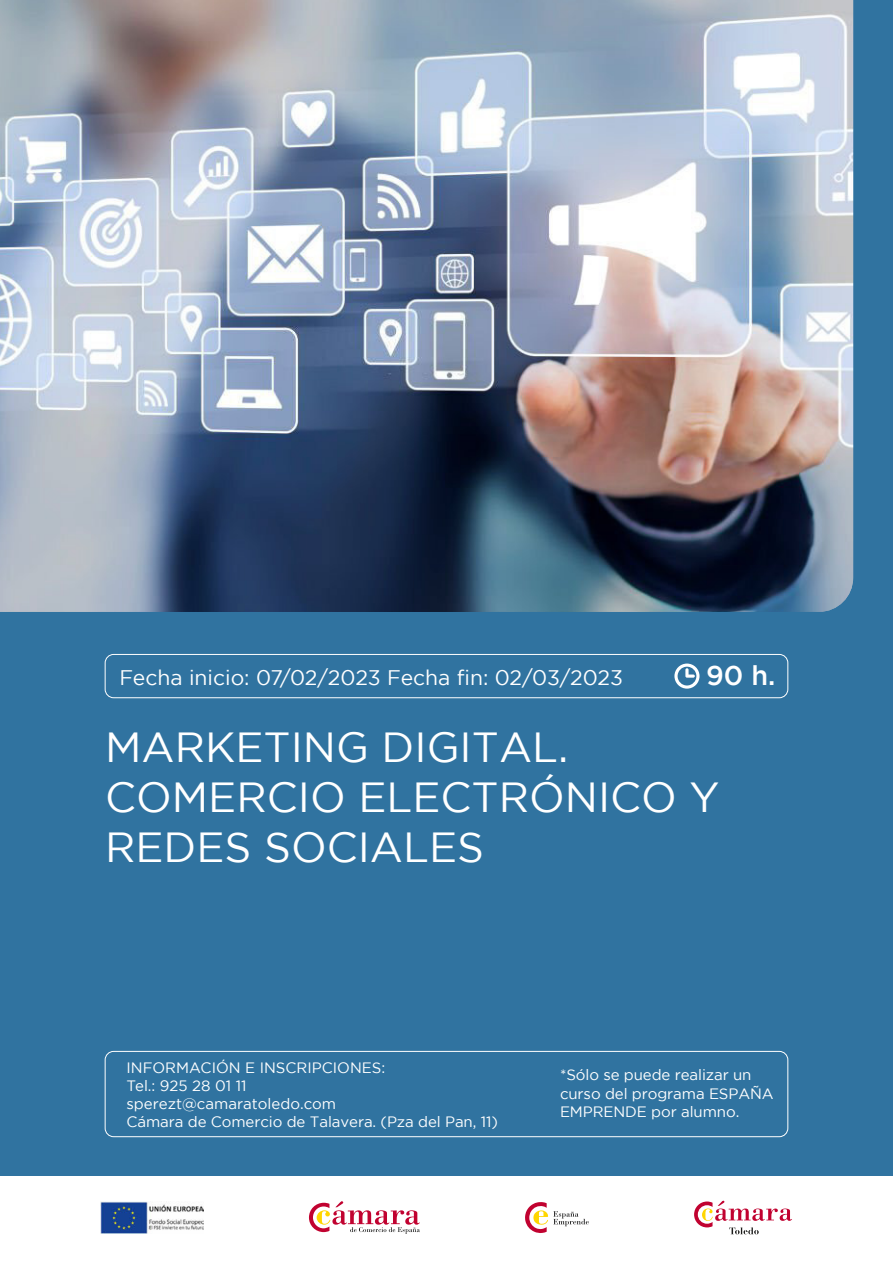
<style>
.page{position:relative;width:893px;height:1263px;background:#fff}
.page>*{position:absolute;margin:0;border:0;box-sizing:border-box;transform-origin:0 0}
.t1{font:42px/50.4px "Gotham";color:#fff}
.t2{font:500 27px "Gotham";color:#fff}
.t3{font:21.15px "Gotham";color:#fff}
.t4{font:15px/18px "Gotham";letter-spacing:-.005em;color:#fff}
</style>
<div class="page">
<div style="left:0;top:0;width:893px;height:1175px;background:#3073a0"></div>
<img style="left:0;top:0;width:853px;height:612px">
<div style="left:105px;top:654px;width:683px;height:44px;border:1px solid #fff;border-radius:9px"></div>
<svg style="left:674px;top:663px;width:25px;height:26px"></svg>
<div style="left:105px;top:1051px;width:683px;height:86px;border:1px solid #fff;border-radius:9px"></div>
<img style="left:101px;top:1201px;width:103px;height:32px">
<svg style="left:694px;top:1201px;width:98px;height:33px"></svg>
<svg style="left:525px;top:1202px;width:64px;height:31px"></svg>
<svg style="left:309px;top:1201px;width:111px;height:33px"></svg>
<h3 class="t3" style="left:119px;top:668px;width:505px">Fecha inicio: 07/02/2023 Fecha fin: 02/03/2023</h3>
<h2 class="t2" style="left:706px;top:660px;width:71px">90 h.</h2>
<h1 class="t1" style="left:105px;top:723px;width:616px">MARKETING DIGITAL.<br>COMERCIO ELECTRÓNICO Y<br>REDES SOCIALES</h1>
<p class="t4" style="left:126px;top:1059px;width:373px">INFORMACIÓN E INSCRIPCIONES:<br>Tel.: 925 28 01 11<br>sperezt@camaratoledo.com<br>Cámara de Comercio de Talavera. (Pza del Pan, 11)</p>
<p class="t4" style="left:560px;top:1067px;width:215px">*Sólo se puede realizar un curso del programa ESPAÑA<br>EMPRENDE por alumno.</p>
</div>
